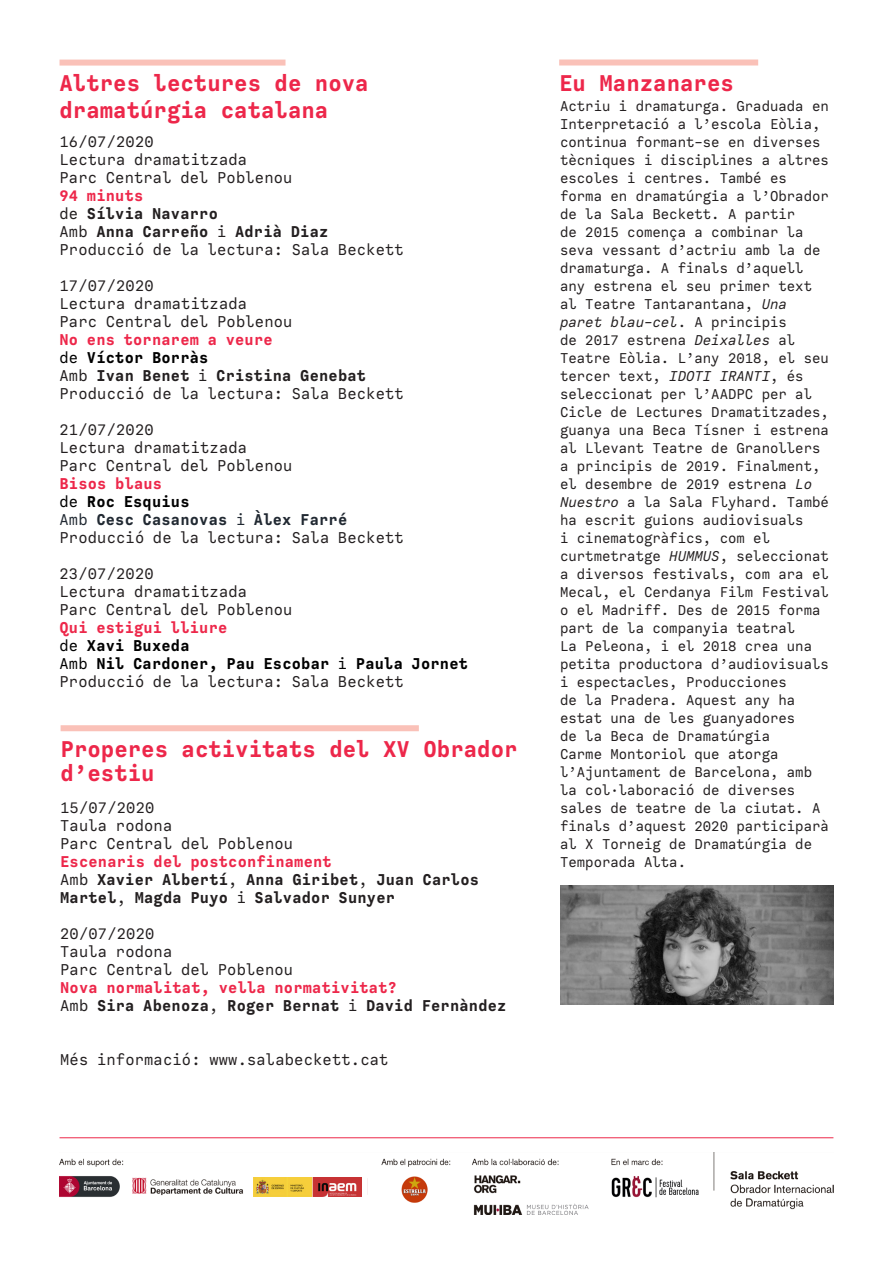
<style>
.page{position:relative;width:893px;height:1263px;background:#fff}
.page>*{position:absolute;margin:0;border:0;box-sizing:border-box;transform-origin:0 0}
.t1{font:700 24px/24px "Calling Code";color:#ed274a}
.t2{font:16.5px/18px "Calling Code";letter-spacing:.01em;color:#231f20}
.t3{font:700 16.5px/18px "Calling Code";letter-spacing:.01em;color:#231f20}
.t4{font:700 16.5px/18px "Calling Code";letter-spacing:.01em;color:#000}
.t5{font:700 16.5px "Calling Code";letter-spacing:.01em;color:#ed274a}
.t6{font:15px/18px "Calling Code";color:#231f20}
.s1{font-weight:400}
.s2{font-weight:700;color:#ed274a}
.s3{font-weight:700}
.s4{color:#212932}
.s5{font-weight:700;color:#212932}
.s6{font-weight:400;color:#231f20}
.s7{font-style:italic}
</style>
<div class="page">
<div style="left:559px;top:60px;width:199px;height:6px;background:#fac1b8"></div>
<hr style="left:60px;top:1137px;width:773px;height:1px;background:#ed274a">
<div style="left:61px;top:725px;width:358px;height:6px;background:#fac1b8"></div>
<img style="left:59px;top:1152px;width:774px;height:62px">
<svg style="left:251px;top:1177px;width:116px;height:22px"></svg>
<img style="left:253px;top:1177px;width:108px;height:19px">
<img style="left:560px;top:885px;width:273px;height:120px">
<div style="left:60px;top:60px;width:225px;height:6px;background:#fac1b8"></div>
<p class="t1" style="left:60px;top:70px;width:311px;line-height:27px">Altres lectures de nova dramatúrgia catalana</p>
<p class="t2" style="left:60px;top:133px;width:96px">16/07/2020</p>
<p class="t2" style="left:60px;top:151px;width:189px">Lectura dramatitzada</p>
<p class="t2" style="left:60px;top:169px;width:234px">Parc Central del Poblenou</p>
<p class="t5" style="left:60px;top:186px;width:85px">94 minuts</p>
<p class="t3" style="left:60px;top:205px;width:160px"><span class="s1">de</span> Sílvia Navarro</p>
<p class="t3" style="left:60px;top:223px;width:270px"><span class="s1">Amb</span> Anna Carreño <span class="s1">i</span> Adrià Diaz</p>
<p class="t2" style="left:60px;top:241px;width:346px">Producció de la lectura: Sala Beckett</p>
<p class="t2" style="left:60px;top:277px;width:96px">17/07/2020</p>
<p class="t2" style="left:60px;top:295px;width:189px">Lectura dramatitzada</p>
<p class="t2" style="left:60px;top:313px;width:234px">Parc Central del Poblenou<br><span class="s2">No ens tornarem a veure</span></p>
<p class="t4" style="left:60px;top:349px;width:150px"><span class="s1">de</span> Víctor Borràs</p>
<p class="t2" style="left:60px;top:367px;width:346px">Amb <span class="s3">Ivan Benet</span> i <span class="s3">Cristina Genebat<br></span>Producció de la lectura: Sala Beckett</p>
<p class="t2" style="left:60px;top:421px;width:96px">21/07/2020</p>
<p class="t2" style="left:60px;top:439px;width:189px">Lectura dramatitzada</p>
<p class="t2" style="left:60px;top:457px;width:234px">Parc Central del Poblenou<br><span class="s2">Bisos blaus</span></p>
<p class="t4" style="left:60px;top:493px;width:132px"><span class="s1">de</span> Roc Esquius</p>
<p class="t2" style="left:60px;top:511px;width:346px"><span class="s4">Amb</span> <span class="s5">Cesc Casanovas</span> <span class="s4">i</span> <span class="s5">Àlex Farré<br></span>Producció de la lectura: Sala Beckett</p>
<p class="t2" style="left:60px;top:565px;width:96px">23/07/2020</p>
<p class="t2" style="left:60px;top:583px;width:189px">Lectura dramatitzada</p>
<p class="t2" style="left:60px;top:601px;width:234px">Parc Central del Poblenou<br><span class="s2">Qui estigui lliure</span></p>
<p class="t4" style="left:60px;top:637px;width:132px"><span class="s1">de</span> Xavi Buxeda</p>
<p class="t4" style="left:60px;top:655px;width:410px"><span class="s1">Amb</span> Nil Cardoner, Pau Escobar <span class="s1">i</span> Paula Jornet<br><span class="s6">Producció de la lectura: Sala Beckett</span></p>
<p class="t1" style="left:61px;top:737px;width:458px">Properes activitats del XV Obrador d’estiu</p>
<p class="t2" style="left:60px;top:799px;width:96px">15/07/2020</p>
<p class="t2" style="left:60px;top:817px;width:114px">Taula rodona</p>
<p class="t2" style="left:60px;top:835px;width:234px">Parc Central del Poblenou</p>
<p class="t5" style="left:60px;top:852px;width:273px">Escenaris del postconfinament</p>
<p class="t3" style="left:60px;top:871px;width:420px"><span class="s1">Amb</span> Xavier Albertí<span class="s1">,</span> Anna Giribet<span class="s1">,</span> Juan Carlos<br>Martel<span class="s1">,</span> Magda Puyo <span class="s1">i</span> Salvador Sunyer</p>
<p class="t2" style="left:60px;top:925px;width:96px">20/07/2020</p>
<p class="t2" style="left:60px;top:943px;width:114px">Taula rodona</p>
<p class="t2" style="left:60px;top:961px;width:234px">Parc Central del Poblenou</p>
<p class="t5" style="left:60px;top:978px;width:338px">Nova normalitat, vella normativitat?</p>
<p class="t3" style="left:60px;top:997px;width:448px"><span class="s1">Amb</span> Sira Abenoza<span class="s1">,</span> Roger Bernat <span class="s1">i</span> David Fernàndez</p>
<p class="t2" style="left:60px;top:1051px;width:330px">Més informació: www.salabeckett.cat</p>
<p class="t1" style="left:559px;top:71px;width:176px">Eu Manzanares</p>
<p class="t6" style="left:560px;top:97px;width:270px">Actriu i dramaturga. Graduada en<br>Interpretació a l’escola Eòlia, continua formant-se en diverses tècniques i disciplines a altres escoles i centres. També es forma en dramatúrgia a l’Obrador de la Sala Beckett. A partir<br>de 2015 comença a combinar la seva vessant d’actriu amb la de dramaturga. A finals d’aquell any estrena el seu primer text al Teatre Tantarantana, <span class="s7">Una paret blau-cel</span>. A principis<br>de 2017 estrena <span class="s7">Deixalles</span> al<br>Teatre Eòlia. L’any 2018, el seu tercer text, <span class="s7">IDOTI IRANTI</span>, és seleccionat per l’AADPC per al<br>Cicle de Lectures Dramatitzades, guanya una Beca Tísner i estrena al Llevant Teatre de Granollers a principis de 2019. Finalment, el desembre de 2019 estrena <span class="s7">Lo<br>Nuestro</span> a la Sala Flyhard. També ha escrit guions audiovisuals<br>i cinematogràfics, com el curtmetratge <span class="s7">HUMMUS</span>, seleccionat a diversos festivals, com ara el<br>Mecal, el Cerdanya Film Festival o el Madriff. Des de 2015 forma part de la companyia teatral<br>La Peleona, i el 2018 crea una petita productora d’audiovisuals i espectacles, Producciones<br>de la Pradera. Aquest any ha estat una de les guanyadores<br>de la Beca de Dramatúrgia<br>Carme Montoriol que atorga l’Ajuntament de Barcelona, amb la col·laboració de diverses sales de teatre de la ciutat. A finals d’aquest 2020 participarà al X Torneig de Dramatúrgia de<br>Temporada Alta.</p>
</div>
